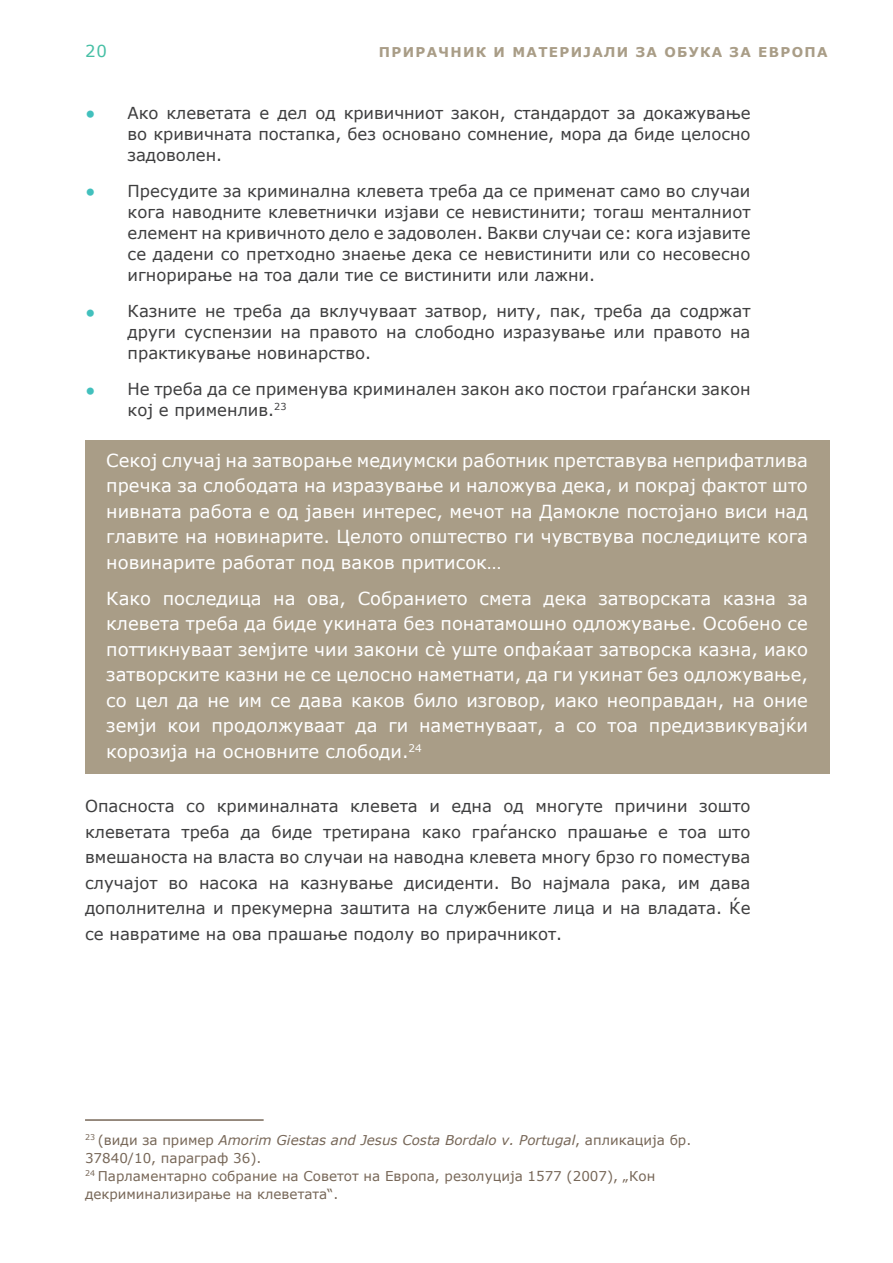
<style>
.page{position:relative;width:893px;height:1263px;background:#fff}
.page>*{position:absolute;margin:0;border:0;box-sizing:border-box;transform-origin:0 0}
.t1{font:27px "Minion Pro";color:#42c0bd}
.t2{font:18px/25.5px "Verdana";color:#fff;text-align:justify}
.t3{font:16.5px/21px "Verdana";color:#3e3e3f;text-align:justify}
.t4{font:16.5px "Verdana";color:#46bfa5}
.t5{font:13.5px/18px "Verdana";color:#776758}
.t6{font:700 13.5px "Verdana";letter-spacing:.1em;color:#a99d87}
.s1{font-style:italic}
</style>
<div class="page">
<div style="left:85px;top:440px;width:744px;height:334px;background:#a99d87"></div>
<hr style="left:85px;top:1119px;width:179px;height:2px;background:#776758">
<p class="t4" style="left:85px;top:40px;width:23px">20</p>
<h1 class="t1" style="left:85px;top:93px;width:12px">•</h1>
<h1 class="t1" style="left:85px;top:171px;width:12px">•</h1>
<h1 class="t1" style="left:85px;top:293px;width:12px">•</h1>
<h1 class="t1" style="left:85px;top:370px;width:12px">•</h1>
<p class="t6" style="left:379px;top:43px;width:450px">ПРИРАЧНИК И МАТЕРИЈАЛИ ЗА ОБУКА ЗА ЕВРОПА</p>
<p class="t3" style="left:128px;top:102px;width:624px">Ако клеветата е дел од кривичниот закон, стандардот за докажување во кривичната постапка, без основано сомнение, мора да биде целосно задоволен.</p>
<p class="t3" style="left:128px;top:180px;width:624px">Пресудите за криминална клевета треба да се применат само во случаи кога наводните клеветнички изјави се невистинити; тогаш менталниот елемент на кривичното дело е задоволен. Вакви случаи се: кога изјавите се дадени со претходно знаење дека се невистинити или со несовесно игнорирање на тоа дали тие се вистинити или лажни.</p>
<p class="t3" style="left:128px;top:300px;width:624px">Казните не треба да вклучуваат затвор, ниту, пак, треба да содржат други суспензии на правото на слободно изразување или правото на практикување новинарство.</p>
<p class="t3" style="left:128px;top:378px;width:624px">Не треба да се применува криминален закон ако постои граѓански закон кој е применлив.<sup>23</sup></p>
<p class="t2" style="left:106px;top:447px;width:703px">Секој случај на затворање медиумски работник претставува неприфатлива пречка за слободата на изразување и наложува дека, и покрај фактот што нивната работа е од јавен интерес, мечот на Дамокле постојано виси над главите на новинарите. Целото општество ги чувствува последиците кога новинарите работат под ваков притисок…</p>
<p class="t2" style="left:106px;top:585px;width:703px">Како последица на ова, Собранието смета дека затворската казна за клевета треба да биде укината без понатамошно одложување. Особено се поттикнуваат земјите чии закони сè уште опфаќаат затворска казна, иако затворските казни не се целосно наметнати, да ги укинат без одложување, со цел да не им се дава каков било изговор, иако неоправдан, на оние земји кои продолжуваат да ги наметнуваат, а со тоа предизвикувајќи корозија на основните слободи.<sup>24</sup></p>
<p class="t3" style="left:85px;top:793px;width:667px;line-height:25.5px">Опасноста со криминалната клевета и една од многуте причини зошто клеветата треба да биде третирана како граѓанско прашање е тоа што вмешаноста на власта во случаи на наводна клевета многу брзо го поместува случајот во насока на казнување дисиденти. Во најмала рака, им дава дополнителна и прекумерна заштита на службените лица и на владата. Ќе се навратиме на ова прашање подолу во прирачникот.</p>
<p class="t5" style="left:85px;top:1131px;width:608px"><sup>23</sup> (види за пример <span class="s1">Amorim Giestas and Jesus Costa Bordalo v. Portugal</span>, апликација бр.<br>37840/10, параграф 36).<br><sup>24</sup> Парламентарно собрание на Советот на Европа, резолуција 1577 (2007), „Кон декриминализирање на клеветата“.</p>
</div>
